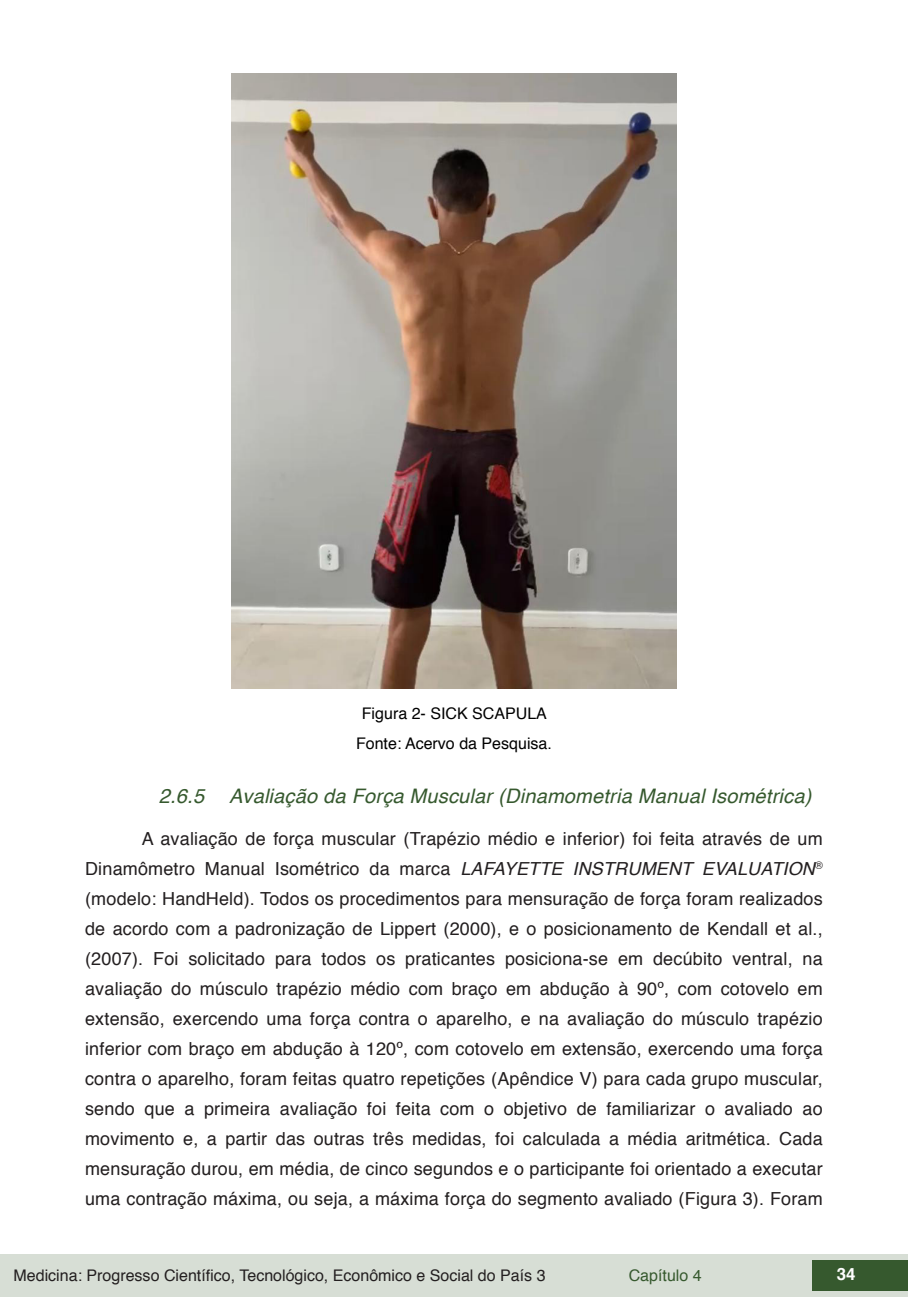
<style>
.page{position:relative;width:908px;height:1304px;background:#fff}
.page>*{position:absolute;margin:0;border:0;box-sizing:border-box;transform-origin:0 0}
.t1{font:italic 20px "Helvetica";letter-spacing:.01em;color:#36592e}
.txt{font:18px/30px "Helvetica";letter-spacing:.01em;color:#231f20;text-align:justify}
.t2{font:700 16.8px "Helvetica";color:#fff}
.t3{font:16px "Helvetica";color:#231f20}
.imagens_graf_tab{font:16px "Helvetica";color:#000}
.t4{font:16px "Helvetica";color:#36592e}
.s1{font-style:italic}
</style>
<div class="page">
<div style="left:0;top:1254px;width:906px;height:43px;background:#d7ded5"></div>
<div style="left:812px;top:1261px;width:95px;height:30px;background:#36592e"></div>
<img style="left:231px;top:74px;width:445px;height:614px">
<p class="imagens_graf_tab" style="left:362px;top:701px;width:186px">Figura 2- SICK SCAPULA</p>
<p class="imagens_graf_tab" style="left:356px;top:731px;width:197px">Fonte: Acervo da Pesquisa.</p>
<p class="t1" style="left:159px;top:781px;width:47px">2.6.5</p>
<p class="t1" style="left:229px;top:781px;width:583px">Avaliação da Força Muscular (Dinamometria Manual Isométrica)</p>
<p class="txt" style="left:85px;top:824px;width:739px;text-indent:57px">A avaliação de força muscular (Trapézio médio e inferior) foi feita através de um Dinamômetro Manual Isométrico da marca <span class="s1">LAFAYETTE INSTRUMENT EVALUATION</span><sup>® </sup>(modelo: HandHeld). Todos os procedimentos para mensuração de força foram realizados de acordo com a padronização de Lippert (2000), e o posicionamento de Kendall et al., (2007). Foi solicitado para todos os praticantes posiciona-se em decúbito ventral, na avaliação do músculo trapézio médio com braço em abdução à 90º, com cotovelo em extensão, exercendo uma força contra o aparelho, e na avaliação do músculo trapézio inferior com braço em abdução à 120º, com cotovelo em extensão, exercendo uma força contra o aparelho, foram feitas quatro repetições (Apêndice V) para cada grupo muscular, sendo que a primeira avaliação foi feita com o objetivo de familiarizar o avaliado ao movimento e, a partir das outras três medidas, foi calculada a média aritmética. Cada mensuração durou, em média, de cinco segundos e o participante foi orientado a executar uma contração máxima, ou seja, a máxima força do segmento avaliado (Figura 3). Foram</p>
<p class="t3" style="left:14px;top:1263px;width:533px">Medicina: Progresso Científico, Tecnológico, Econômico e Social do País 3</p>
<p class="t4" style="left:628px;top:1263px;width:74px">Capítulo 4</p>
<p class="t2" style="left:836px;top:1261px;width:20px">34</p>
</div>
